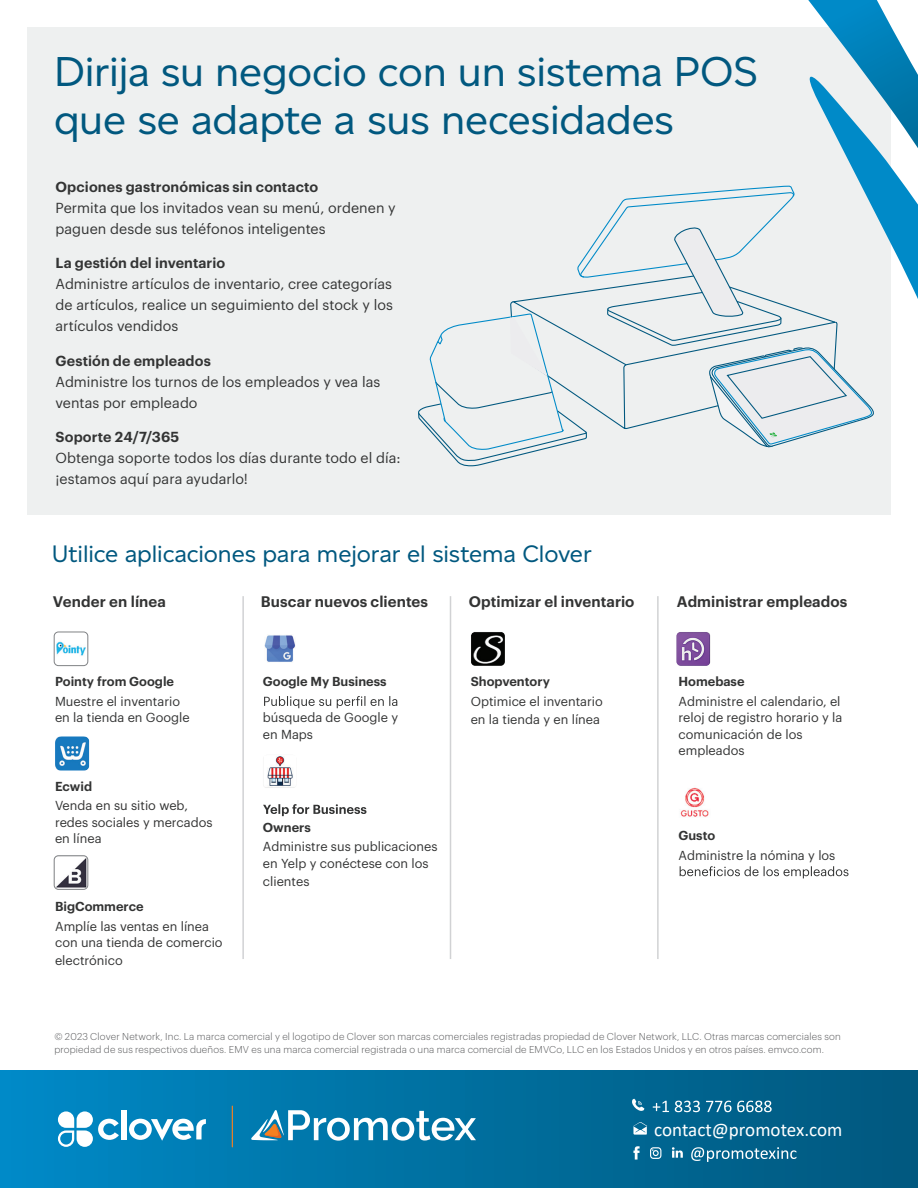
<style>
.page{position:relative;width:918px;height:1188px;background:#fff}
.page>*{position:absolute;margin:0;border:0;box-sizing:border-box;transform-origin:0 0}
.t1{font:42px/48px "Altform";letter-spacing:-.005em;color:#01587f}
.t2{font:24px "Altform";letter-spacing:-.005em;color:#01587f}
.t3{font:19.05px "Calibri";color:#fff}
.t4{font:600 15px "Graphik";letter-spacing:.005em;color:#333434}
.t5{font:14.25px/21px "Graphik";letter-spacing:.005em;color:#333434}
.t6{font:600 14.25px "Graphik";letter-spacing:.01em;color:#333434}
.t7{font:12.75px/16.5px "Graphik";color:#333434}
.t8{font:600 12.75px "Graphik";color:#333434}
.t9{font:300 9.75px/13.5px "Graphik";letter-spacing:.02em;color:#57585a}
</style>
<div class="page">
<div style="left:27px;top:27px;width:864px;height:487px;background:#eef0f0"></div>
<hr style="left:242px;top:596px;width:2px;height:363px;background:#d1d2d4">
<hr style="left:450px;top:596px;width:1px;height:363px;background:#d1d2d4">
<hr style="left:657px;top:596px;width:2px;height:363px;background:#d1d2d4">
<svg style="left:264px;top:696px;width:133px;height:12px"></svg>
<svg style="left:263px;top:804px;width:103px;height:12px"></svg>
<svg style="left:680px;top:866px;width:168px;height:12px"></svg>
<img style="left:265px;top:635px;width:31px;height:27px">
<img style="left:471px;top:632px;width:34px;height:34px">
<img style="left:676px;top:632px;width:34px;height:34px">
<img style="left:265px;top:756px;width:30px;height:32px">
<img style="left:680px;top:787px;width:29px;height:30px">
<img style="left:56px;top:641px;width:30px;height:15px">
<div style="left:54px;top:632px;width:34px;height:34px;border:1px solid #808285;border-radius:4px"></div>
<img style="left:54px;top:856px;width:34px;height:32px">
<div style="left:54px;top:856px;width:34px;height:34px;border:1px solid #808285;border-radius:4px"></div>
<img style="left:55px;top:736px;width:34px;height:35px">
<svg style="left:418px;top:0;width:500px;height:462px"></svg>
<div style="left:0;top:1071px;width:918px;height:117px;background:linear-gradient(to right,#0089c5,#01577c)"></div>
<svg style="left:633px;top:1122px;width:14px;height:13px"></svg>
<svg style="left:653px;top:1101px;width:16px;height:11px"></svg>
<svg style="left:675px;top:1101px;width:25px;height:11px"></svg>
<svg style="left:706px;top:1101px;width:66px;height:11px"></svg>
<svg style="left:632px;top:1099px;width:12px;height:12px"></svg>
<svg style="left:633px;top:1146px;width:7px;height:14px"></svg>
<svg style="left:672px;top:1147px;width:11px;height:11px"></svg>
<svg style="left:650px;top:1147px;width:11px;height:12px"></svg>
<svg style="left:691px;top:1147px;width:105px;height:15px;background:#3b85a5"></svg>
<div style="left:121px;top:1110px;width:6px;height:29px;background:#fff"></div>
<svg style="left:129px;top:1119px;width:77px;height:22px"></svg>
<svg style="left:58px;top:1111px;width:61px;height:36px"></svg>
<svg style="left:251px;top:1110px;width:225px;height:31px"></svg>
<hr style="left:232px;top:1106px;width:1px;height:41px;background:#f58021">
<h1 class="t1" style="left:54px;top:48px;width:706px">Dirija su negocio con un sistema POS que se adapte a sus necesidades</h1>
<p class="t6" style="left:56px;top:175px;width:264px">Opciones gastronómicas sin contacto</p>
<p class="t5" style="left:55px;top:196px;width:342px">Permita que los invitados vean su menú, ordenen y paguen desde sus teléfonos inteligentes</p>
<p class="t6" style="left:56px;top:252px;width:171px">La gestión del inventario</p>
<p class="t5" style="left:56px;top:272px;width:339px;text-align:justify">Administre artículos de inventario, cree categorías de artículos, realice un seguimiento del stock y los artículos vendidos</p>
<p class="t6" style="left:56px;top:349px;width:157px">Gestión de empleados</p>
<p class="t5" style="left:56px;top:370px;width:326px">Administre los turnos de los empleados y vea las ventas por empleado</p>
<p class="t6" style="left:56px;top:426px;width:125px">Soporte 24/7/365</p>
<p class="t5" style="left:56px;top:446px;width:347px">Obtenga soporte todos los días durante todo el día: ¡estamos aquí para ayudarlo!</p>
<h2 class="t2" style="left:52px;top:540px;width:541px">Utilice aplicaciones para mejorar el sistema Clover</h2>
<p class="t4" style="left:53px;top:590px;width:115px">Vender en línea</p>
<p class="t4" style="left:261px;top:590px;width:169px">Buscar nuevos clientes</p>
<p class="t4" style="left:469px;top:590px;width:167px">Optimizar el inventario</p>
<p class="t4" style="left:677px;top:590px;width:172px">Administrar empleados</p>
<p class="t8" style="left:55px;top:672px;width:121px">Pointy from Google</p>
<p class="t7" style="left:55px;top:692px;width:136px">Muestre el inventario en la tienda en Google</p>
<p class="t8" style="left:55px;top:776px;width:39px">Ecwid</p>
<p class="t7" style="left:55px;top:796px;width:159px">Venda en su sitio web, redes sociales y mercados en línea</p>
<p class="t8" style="left:55px;top:897px;width:90px">BigCommerce</p>
<p class="t7" style="left:55px;top:917px;width:169px">Amplíe las ventas en línea con una tienda de comercio</p>
<p class="t7" style="left:55px;top:951px;width:69px">electrónico</p>
<p class="t8" style="left:263px;top:672px;width:125px">Google My Business</p>
<p class="t7" style="left:263px;top:708px;width:137px">búsqueda de Google y en Maps</p>
<p class="t8" style="left:263px;top:818px;width:49px">Owners</p>
<p class="t7" style="left:263px;top:837px;width:176px">Administre sus publicaciones en Yelp y conéctese con los</p>
<p class="t7" style="left:263px;top:872px;width:48px">clientes</p>
<p class="t8" style="left:471px;top:672px;width:81px">Shopventory</p>
<p class="t7" style="left:471px;top:691px;width:134px;line-height:18px">Optimice el inventario en la tienda y en línea</p>
<p class="t8" style="left:679px;top:672px;width:67px">Homebase</p>
<p class="t7" style="left:679px;top:692px;width:165px">Administre el calendario, el reloj de registro horario y la comunicación de los empleados</p>
<p class="t8" style="left:679px;top:826px;width:38px">Gusto</p>
<p class="t7" style="left:679px;top:846px;width:158px">Administre la nómina y los</p>
<p class="t9" style="left:54px;top:1029px;width:788px">© 2023 Clover Network, Inc. La marca comercial y el logotipo de Clover son marcas comerciales registradas propiedad de Clover Network, LLC. Otras marcas comerciales son propiedad de sus respectivos dueños. EMV es una marca comercial registrada o una marca comercial de EMVCo, LLC en los Estados Unidos y en otros países. emvco.com.</p>
<h3 class="t3" style="left:654px;top:1116px;width:190px">contact@promotex.com</h3>
</div>
